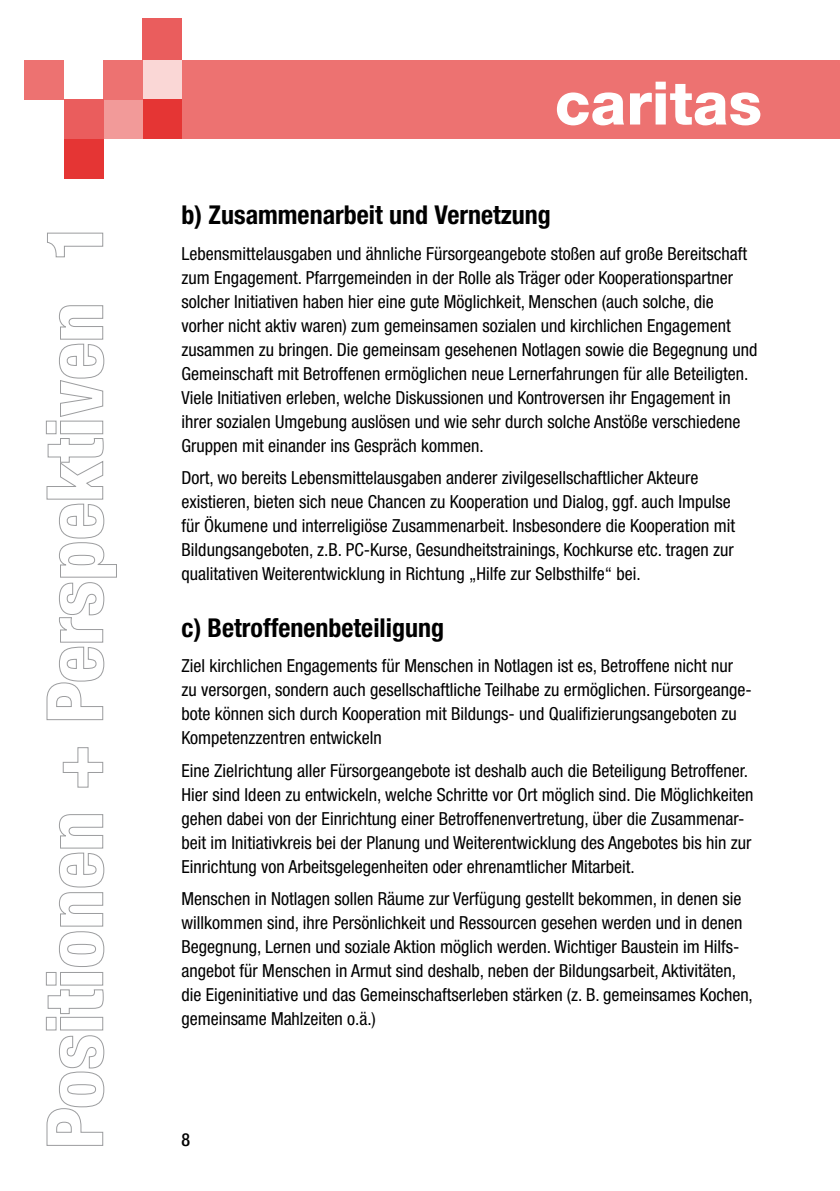
<style>
.page{position:relative;width:840px;height:1191px;background:#fff}
.page>*{position:absolute;margin:0;border:0;box-sizing:border-box;transform-origin:0 0}
.t1{font:800 60px "Helvetica Neue";color:#fff}
.t2{font:700 condensed 26px "Helvetica Neue";color:#000}
.t3{font:condensed 18px/24px "Helvetica Neue";color:#000}
.t4{font:500 condensed 18px "Helvetica Neue";color:#000}
</style>
<div class="page">
<div style="left:181px;top:60px;width:658px;height:79px;background:#ed7271"></div>
<svg style="left:45px;top:814px;width:60px;height:332px"></svg>
<svg style="left:62px;top:747px;width:42px;height:41px"></svg>
<svg style="left:45px;top:305px;width:72px;height:415px"></svg>
<svg style="left:47px;top:232px;width:57px;height:26px"></svg>
<div style="left:143px;top:60px;width:39px;height:40px;background:#fad7d6"></div>
<div style="left:143px;top:100px;width:39px;height:39px;background:#e53534"></div>
<div style="left:103px;top:100px;width:40px;height:39px;background:#f29a99"></div>
<div style="left:143px;top:18px;width:39px;height:42px;background:#ea5d5d"></div>
<div style="left:103px;top:60px;width:40px;height:40px;background:#ed7271"></div>
<div style="left:64px;top:100px;width:39px;height:39px;background:#ea5d5d"></div>
<div style="left:64px;top:139px;width:39px;height:39px;background:#e53534"></div>
<div style="left:25px;top:60px;width:39px;height:40px;background:#ed7271"></div>
<h1 class="t1" style="left:554px;top:67px;width:208px">caritas</h1>
<h2 class="t2" style="left:181px;top:199px;width:370px">b) Zusammenarbeit und Vernetzung</h2>
<p class="t3" style="left:181px;top:241px;width:577px">Lebensmittelausgaben und ähnliche Fürsorgeangebote stoßen auf große Bereitschaft zum Engagement. Pfarrgemeinden in der Rolle als Träger oder Kooperationspartner solcher Initiativen haben hier eine gute Möglichkeit, Menschen (auch solche, die vorher nicht aktiv waren) zum gemeinsamen sozialen und kirchlichen Engagement zusammen zu bringen. Die gemeinsam gesehenen Notlagen sowie die Begegnung und Gemeinschaft mit Betroffenen ermöglichen neue Lernerfahrungen für alle Beteiligten.<br>Viele Initiativen erleben, welche Diskussionen und Kontroversen ihr Engagement in ihrer sozialen Umgebung auslösen und wie sehr durch solche Anstöße verschiedene Gruppen mit einander ins Gespräch kommen.</p>
<p class="t3" style="left:181px;top:466px;width:554px">Dort, wo bereits Lebensmittelausgaben anderer zivilgesellschaftlicher Akteure existieren, bieten sich neue Chancen zu Kooperation und Dialog, ggf. auch Impulse für Ökumene und interreligiöse Zusammenarbeit. Insbesondere die Kooperation mit Bildungsangeboten, z.B. PC-Kurse, Gesundheitstrainings, Kochkurse etc. tragen zur qualitativen Weiterentwicklung in Richtung „Hilfe zur Selbsthilfe“ bei.</p>
<h2 class="t2" style="left:181px;top:612px;width:264px">c) Betroffenenbeteiligung</h2>
<p class="t3" style="left:181px;top:654px;width:571px">Ziel kirchlichen Engagements für Menschen in Notlagen ist es, Betroffene nicht nur zu versorgen, sondern auch gesellschaftliche Teilhabe zu ermöglichen. Fürsorgeange&shy;bote können sich durch Kooperation mit Bildungs- und Qualifizierungsangeboten zu Kompetenzzentren entwickeln</p>
<p class="t3" style="left:181px;top:758px;width:573px">Eine Zielrichtung aller Fürsorgeangebote ist deshalb auch die Beteiligung Betroffener.<br>Hier sind Ideen zu entwickeln, welche Schritte vor Ort möglich sind. Die Möglichkeiten gehen dabei von der Einrichtung einer Betroffenenvertretung, über die Zusammenar&shy;beit im Initiativkreis bei der Planung und Weiterentwicklung des Angebotes bis hin zur Einrichtung von Arbeitsgelegenheiten oder ehrenamtlicher Mitarbeit.</p>
<p class="t3" style="left:181px;top:887px;width:572px">Menschen in Notlagen sollen Räume zur Verfügung gestellt bekommen, in denen sie willkommen sind, ihre Persönlichkeit und Ressourcen gesehen werden und in denen Begegnung, Lernen und soziale Aktion möglich werden. Wichtiger Baustein im Hilfs&shy;angebot für Menschen in Armut sind deshalb, neben der Bildungsarbeit, Aktivitäten, die Eigeninitiative und das Gemeinschaftserleben stärken (z. B. gemeinsames Kochen, gemeinsame Mahlzeiten o.ä.)</p>
<p class="t4" style="left:181px;top:1128px;width:10px">8</p>
</div>
